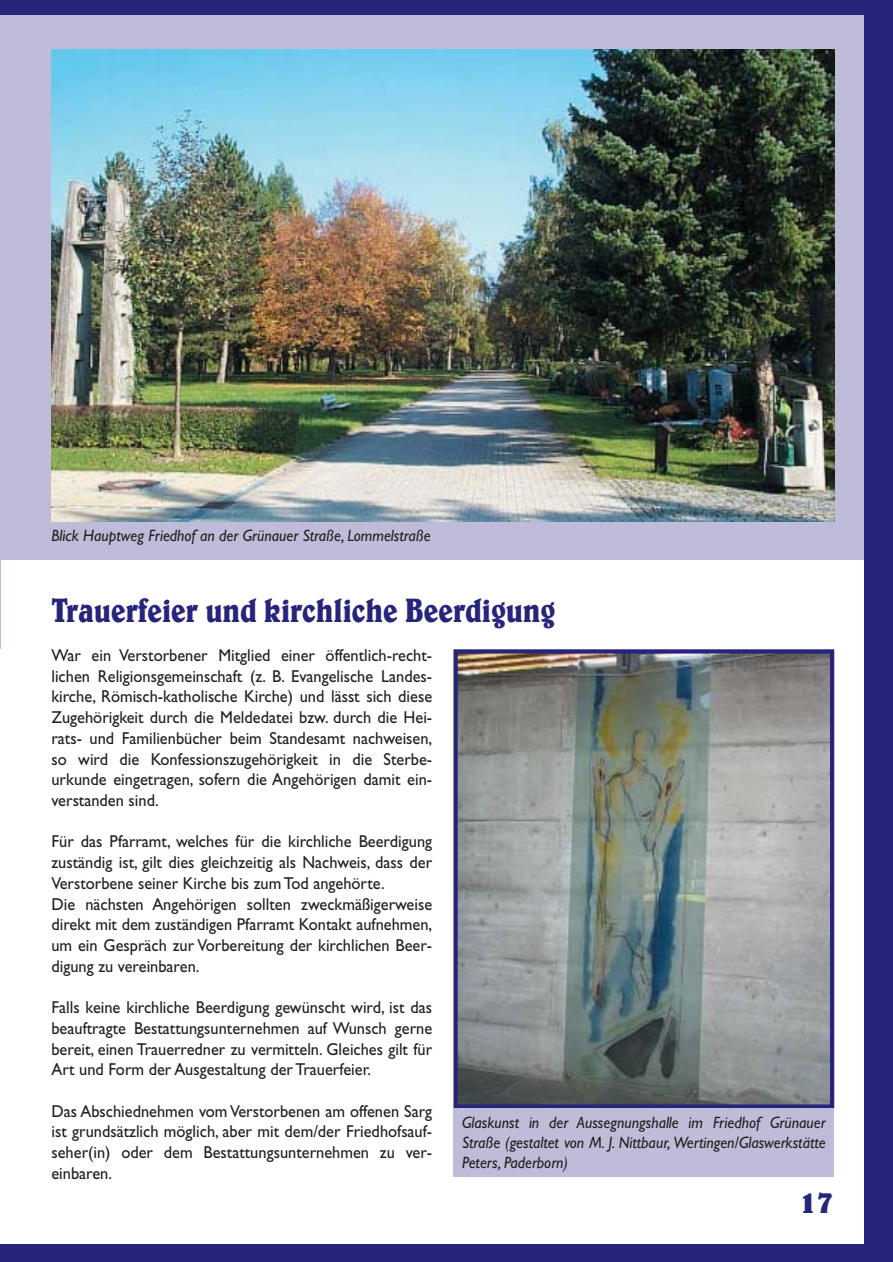
<style>
.page{position:relative;width:893px;height:1262px;background:#fff}
.page>*{position:absolute;margin:0;border:0;box-sizing:border-box;transform-origin:0 0}
.t1{font:700 34.2px "Belwe";color:#26247b;scale:.8 1}
.t2{font:700 33px "Belwe";color:#26247b}
.t3{font:17.25px/20.7px "Gill Sans";color:#231f20;text-align:justify;scale:.95 1}
.t4{font:italic 16.5px/19.8px "Gill Sans";color:#231f20;text-align:justify;scale:.95 1}
</style>
<div class="page">
<div style="left:864px;top:0;width:28px;height:1262px;background:#26247b"></div>
<div style="left:0;top:0;width:892px;height:16px;background:#26247b"></div>
<div style="left:0;top:1244px;width:892px;height:18px;background:#26247b"></div>
<hr style="left:0;top:16px;width:1px;height:633px;background:#bfbcd9">
<div style="left:0;top:16px;width:864px;height:544px;background:#bfbcd9"></div>
<img style="left:51px;top:50px;width:783px;height:471px">
<img style="left:458px;top:654px;width:371px;height:449px">
<div style="left:453px;top:649px;width:381px;height:459px;border:4px solid #26247b"></div>
<div style="left:453px;top:1108px;width:381px;height:68px;background:#bfbcd9"></div>
<p class="t4" style="left:51px;top:528px;width:400px">Blick Hauptweg Friedhof an der Grünauer Straße, Lommelstraße</p>
<h1 class="t1" style="left:51px;top:598px;width:631px">Trauerfeier und kirchliche Beerdigung</h1>
<p class="t3" style="left:51px;top:647px;width:402px">War ein Verstorbener Mitglied einer öffentlich-recht&shy;lichen Religionsgemeinschaft (z. B. Evangelische Landes&shy;kirche, Römisch-katholische Kirche) und lässt sich diese Zugehörigkeit durch die Meldedatei bzw. durch die Hei&shy;rats- und Familienbücher beim Standesamt nachweisen, so wird die Konfessionszugehörigkeit in die Sterbe&shy;urkunde eingetragen, sofern die Angehörigen damit ein&shy;verstanden sind.</p>
<p class="t3" style="left:51px;top:833px;width:402px;text-align:left">Für das Pfarramt, welches für die kirchliche Beerdigung zuständig ist, gilt dies gleichzeitig als Nachweis, dass der Verstorbene seiner Kirche bis zum Tod angehörte.<br>Die nächsten Angehörigen sollten zweckmäßigerweise direkt mit dem zuständigen Pfarramt Kontakt aufnehmen, um ein Gespräch zur Vorbereitung der kirchlichen Beer&shy;digung zu vereinbaren.</p>
<p class="t3" style="left:51px;top:998px;width:402px">Falls keine kirchliche Beerdigung gewünscht wird, ist das beauftragte Bestattungsunternehmen auf Wunsch gerne bereit, einen Trauerredner zu vermitteln. Gleiches gilt für Art und Form der Ausgestaltung der Trauerfeier.</p>
<p class="t3" style="left:51px;top:1102px;width:402px">Das Abschiednehmen vom Verstorbenen am offenen Sarg ist grundsätzlich möglich, aber mit dem/der Friedhofsauf&shy;seher(in) oder dem Bestattungsunternehmen zu ver&shy;einbaren.</p>
<p class="t4" style="left:462px;top:1114px;width:384px">Glaskunst in der Aussegnungshalle im Friedhof Grünauer Straße (gestaltet von M. J. Nittbaur, Wertingen/Glaswerkstätte Peters, Paderborn)</p>
<h2 class="t2" style="left:798px;top:1189px;width:37px">17</h2>
</div>
